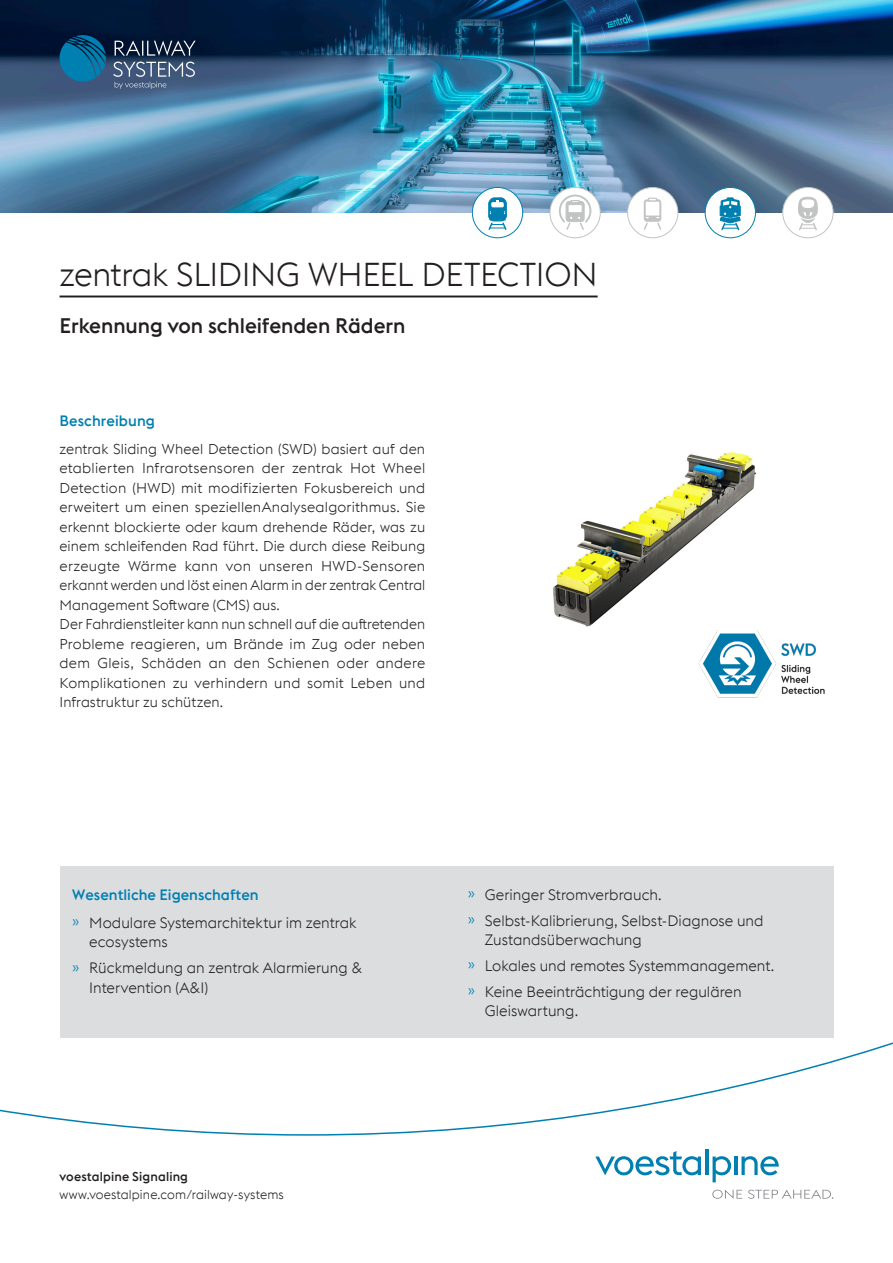
<style>
.page{position:relative;width:893px;height:1263px;background:#fff}
.page>*{position:absolute;margin:0;border:0;box-sizing:border-box;transform-origin:0 0}
.HL-1-schwarz{font:300 33px "voestalpine";letter-spacing:-.01em;color:#231f20}
.Sub-HL-1{font:500 21px "voestalpine";letter-spacing:-.005em;color:#231f20}
.t1{font:300 15px/19.5px "voestalpine";letter-spacing:.005em;color:#231f20}
.Sub-HL-2-boe{font:500 15px "voestalpine";color:#007fb1}
.Copy{font:300 14.25px/19.5px "voestalpine";letter-spacing:.005em;color:#231f20;text-align:justify}
.Webadresse{font:300 12.75px "voestalpine";letter-spacing:.01em;color:#231f20}
.Companyname{font:500 12.75px "voestalpine";letter-spacing:.01em;color:#231f20}
.s1{color:#007fb1}
</style>
<div class="page">
<div style="left:60px;top:866px;width:773px;height:171px;background:#dcdddf"></div>
<hr style="left:60px;top:295px;width:538px;height:2px;background:#231f20">
<img style="left:698px;top:630px;width:127px;height:68px">
<img style="left:553px;top:451px;width:203px;height:176px">
<img style="left:0;top:0;width:893px;height:213px">
<svg style="left:59px;top:34px;width:47px;height:48px;background:#08618d"></svg>
<svg style="left:115px;top:41px;width:81px;height:15px"></svg>
<svg style="left:113px;top:62px;width:82px;height:27px;background:#5b708e"></svg>
<svg style="left:0;top:1037px;width:893px;height:99px"></svg>
<svg style="left:595px;top:1151px;width:106px;height:24px"></svg>
<hr style="left:705px;top:1149px;width:3px;height:26px;background:#007fb1">
<svg style="left:713px;top:1156px;width:18px;height:26px"></svg>
<hr style="left:734px;top:1156px;width:3px;height:19px;background:#007fb1">
<svg style="left:741px;top:1156px;width:38px;height:19px"></svg>
<svg style="left:712px;top:1190px;width:30px;height:9px"></svg>
<svg style="left:748px;top:1190px;width:85px;height:9px"></svg>
<div style="left:705px;top:187px;width:50px;height:51px;background:#fff;border-radius:50%"></div>
<div style="left:705px;top:187px;width:51px;height:51px;border:1px solid #007fb1;border-radius:50%"></div>
<svg style="left:720px;top:197px;width:21px;height:34px"></svg>
<div style="left:472px;top:187px;width:51px;height:51px;background:#fff;border-radius:50%"></div>
<div style="left:472px;top:187px;width:51px;height:51px;border:1px solid #007fb1;border-radius:50%"></div>
<svg style="left:488px;top:197px;width:19px;height:33px"></svg>
<div style="left:783px;top:187px;width:50px;height:51px;background:#fff;border-radius:50%"></div>
<div style="left:782px;top:187px;width:51px;height:51px;border:1px solid #c2c3c3;border-radius:50%"></div>
<svg style="left:798px;top:196px;width:20px;height:34px"></svg>
<div style="left:628px;top:187px;width:50px;height:51px;background:#fff;border-radius:50%"></div>
<div style="left:627px;top:187px;width:51px;height:51px;border:1px solid #c2c3c3;border-radius:50%"></div>
<svg style="left:643px;top:198px;width:19px;height:32px"></svg>
<div style="left:550px;top:187px;width:50px;height:51px;background:#fff;border-radius:50%"></div>
<div style="left:550px;top:187px;width:51px;height:51px;border:1px solid #c2c3c3;border-radius:50%"></div>
<svg style="left:558px;top:194px;width:34px;height:37px"></svg>
<p class="HL-1-schwarz" style="left:60px;top:255px;width:540px">zentrak SLIDING WHEEL DETECTION</p>
<p class="Sub-HL-1" style="left:60px;top:312px;width:347px">Erkennung von schleifenden Rädern</p>
<p class="Sub-HL-2-boe" style="left:60px;top:411px;width:97px">Beschreibung</p>
<p class="Copy" style="left:60px;top:439px;width:367px">zentrak Sliding Wheel Detection (SWD) basiert auf den etablierten Infrarotsensoren der zentrak Hot Wheel Detection (HWD) mit modifizierten Fokusbereich und erweitert um einen speziellenAnalysealgorithmus. Sie erkennt blockierte oder kaum drehende Räder, was zu einem schleifenden Rad führt. Die durch diese Reibung erzeugte Wärme kann von unseren HWD-Sensoren erkannt werden und löst einen Alarm in der zentrak Central Management Software (CMS) aus.</p>
<p class="Copy" style="left:60px;top:614px;width:367px">Der Fahrdienstleiter kann nun schnell auf die auftretenden Probleme reagieren, um Brände im Zug oder neben dem Gleis, Schäden an den Schienen oder andere Komplikationen zu verhindern und somit Leben und Infrastruktur zu schützen.</p>
<p class="Sub-HL-2-boe" style="left:72px;top:885px;width:188px">Wesentliche Eigenschaften</p>
<p class="t1" style="left:89px;top:913px;width:269px;text-indent:-17px"><span class="s1">»</span> Modulare Systemarchitektur im zentrak ecosystems</p>
<p class="t1" style="left:89px;top:958px;width:275px;text-indent:-17px"><span class="s1">»</span> Rückmeldung an zentrak Alarmierung &amp;<br>Intervention (A&amp;I)</p>
<p class="Companyname" style="left:60px;top:1168px;width:130px">voestalpine Signaling</p>
<p class="Webadresse" style="left:60px;top:1187px;width:226px">www.voestalpine.com/railway-systems</p>
<p class="t1" style="left:468px;top:885px;width:196px"><span class="s1">»</span> Geringer Stromverbrauch.</p>
<p class="t1" style="left:485px;top:910px;width:280px;text-indent:-17px"><span class="s1">»</span> Selbst-Kalibrierung, Selbst-Diagnose und<br>Zustandsüberwachung</p>
<p class="t1" style="left:468px;top:956px;width:308px"><span class="s1">»</span> Lokales und remotes Systemmanagement.</p>
<p class="t1" style="left:485px;top:982px;width:258px;text-indent:-17px"><span class="s1">»</span> Keine Beeinträchtigung der regulären<br>Gleiswartung.</p>
</div>
